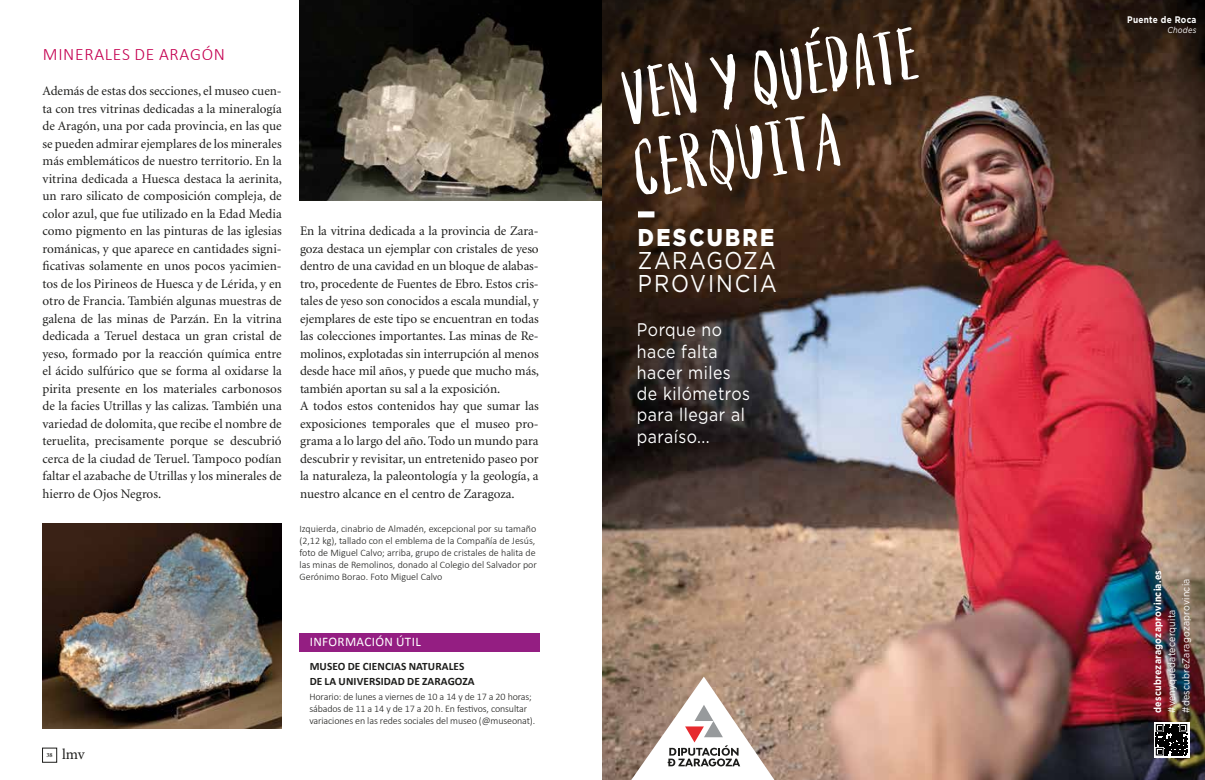
<style>
.page{position:relative;width:1205px;height:780px;background:#fff}
.page>*{position:absolute;margin:0;border:0;box-sizing:border-box;transform-origin:0 0}
.t1{font:126.88px "Houseplant DEMO";color:#fff;scale:.87 1}
.t2{font:24.25px/23.2px "Gotham HTF";letter-spacing:.07em;color:#fff;scale:.87 1}
.t3{font:900 24.25px "Gotham HTF";letter-spacing:.11em;color:#fff;scale:.87 1}
.t4{font:18.25px/21.2px "Gotham HTF";letter-spacing:.03em;color:#fff;scale:.87 1}
.t5{font:300 17.5px "Calibri";letter-spacing:.04em;color:#c50051}
.t6{font:15px "Minion Pro";color:#1d1d1b}
.t7{font:13.12px/17.5px "Minion";letter-spacing:-.005em;color:#1d1d1b;text-align:justify}
.t8{font:13.12px "Calibri";letter-spacing:.025em;color:#fff}
.t9{font:700 11.25px/15px "Calibri";letter-spacing:.01em;color:#1d1d1b}
.t10{font:10.12px/14.1px "Gotham HTF";letter-spacing:.03em;color:#fff;scale:.87 1}
.t11{font:700 10.12px "Gotham HTF";letter-spacing:.03em;color:#fff;scale:.87 1}
.t12{font:300 10px/11.9px "Calibri";color:#1d1d1b}
.t13{font:700 9.5px "Gotham HTF";letter-spacing:.03em;color:#fff;scale:.87 1}
.t14{font:italic 8.62px "Gotham HTF";letter-spacing:.03em;color:#fff;scale:.87 1}
.t15{font:600 6.25px "Minion Pro";color:#1d1d1b}
</style>
<div class="page">
<div style="left:42px;top:748px;width:15px;height:14px;border:1px solid #1d1d1b"></div>
<div style="left:299px;top:633px;width:241px;height:18px;background:#941e82"></div>
<img style="left:299px;top:0;width:303px;height:200px">
<img style="left:43px;top:524px;width:239px;height:204px">
<img style="left:602px;top:583px;width:477px;height:197px">
<img style="left:1079px;top:583px;width:126px;height:197px">
<img style="left:602px;top:0;width:603px;height:583px">
<svg style="left:631px;top:676px;width:143px;height:104px"></svg>
<div style="left:638px;top:211px;width:16px;height:6px;background:#fff"></div>
<svg style="left:1153px;top:721px;width:36px;height:36px"></svg>
<svg style="left:1156px;top:724px;width:31px;height:31px"></svg>
<h3 class="t5" style="left:43px;top:43px;width:184px">MINERALES DE ARAGÓN</h3>
<p class="t7" style="left:43px;top:83px;width:241px">Además de estas dos secciones, el museo cuen&shy;ta con tres vitrinas dedicadas a la mineralogía de Aragón, una por cada provincia, en las que se pueden admirar ejemplares de los minerales más emblemáticos de nuestro territorio. En la vitrina dedicada a Huesca destaca la aerinita, un raro silicato de composición compleja, de color azul, que fue utilizado en la Edad Media como pigmento en las pinturas de las iglesias románicas, y que aparece en cantidades signi&shy;ficativas solamente en unos pocos yacimien&shy;tos de los Pirineos de Huesca y de Lérida, y en otro de Francia. También algunas muestras de galena de las minas de Parzán. En la vitrina dedicada a Teruel destaca un gran cristal de yeso, formado por la reacción química entre el ácido sulfúrico que se forma al oxidarse la pirita presente en los materiales carbonosos de la facies Utrillas y las calizas. También una variedad de dolomita, que recibe el nombre de teruelita, precisamente porque se descubrió cerca de la ciudad de Teruel. Tampoco podían faltar el azabache de Utrillas y los minerales de hierro de Ojos Negros.</p>
<p class="t7" style="left:300px;top:222px;width:241px;text-align:left">En la vitrina dedicada a la provincia de Zara&shy;goza destaca un ejemplar con cristales de yeso dentro de una cavidad en un bloque de alabas&shy;tro, procedente de Fuentes de Ebro. Estos cris&shy;tales de yeso son conocidos a escala mundial, y ejemplares de este tipo se encuentran en todas las colecciones importantes. Las minas de Re&shy;molinos, explotadas sin interrupción al menos desde hace mil años, y puede que mucho más, también aportan su sal a la exposición.<br>A todos estos contenidos hay que sumar las exposiciones temporales que el museo pro&shy;grama a lo largo del año. Todo un mundo para descubrir y revisitar, un entretenido paseo por la naturaleza, la paleontología y la geología, a nuestro alcance en el centro de Zaragoza.</p>
<p class="t12" style="left:299px;top:523px;width:239px">Izquierda, cinabrio de Almadén, excepcional por su tamaño (2,12 kg), tallado con el emblema de la Compañía de Jesús, foto de Miguel Calvo; arriba, grupo de cristales de halita de las minas de Remolinos, donado al Colegio del Salvador por Gerónimo Borao. Foto Miguel Calvo</p>
<p class="t15" style="left:47px;top:750px;width:8px">38</p>
<p class="t6" style="left:62px;top:744px;width:24px">lmv</p>
<p class="t8" style="left:310px;top:633px;width:113px">INFORMACIÓN ÚTIL</p>
<p class="t9" style="left:310px;top:658px;width:167px">MUSEO DE CIENCIAS NATURALES<br>DE LA UNIVERSIDAD DE ZARAGOZA</p>
<p class="t12" style="left:309px;top:691px;width:227px">Horario: de lunes a viernes de 10 a 14 y de 17 a 20 horas; sábados de 11 a 14 y de 17 a 20 h. En festivos, consultar variaciones en las redes sociales del museo (@museonat).</p>
<h1 class="t1" style="left:610px;top:4px;width:341px;rotate:-8deg">venyquédate</h1>
<h1 class="t1" style="left:621px;top:78px;width:238px;rotate:-8deg">CERQUITA</h1>
<h2 class="t3" style="left:638px;top:223px;width:158px">DESCUBRE</h2>
<h2 class="t2" style="left:638px;top:248px;width:161px">ZARAGOZA<br>PROVINCIA</h2>
<h3 class="t4" style="left:637px;top:319px;width:132px">Porque no hace falta hacer miles de kilómetros para llegar al paraíso...</h3>
<p class="t13" style="left:1127px;top:14px;width:81px">Puente de Roca</p>
<p class="t14" style="left:1167px;top:25px;width:35px">Chodes</p>
<p class="t11" style="left:1151px;top:712px;width:165px;rotate:-90deg">descubrezaragozaprovincia.es</p>
<p class="t10" style="left:1164px;top:712px;width:156px;rotate:-90deg">#venyquédatecerquita #descubreZaragozaprovincia</p>
</div>
